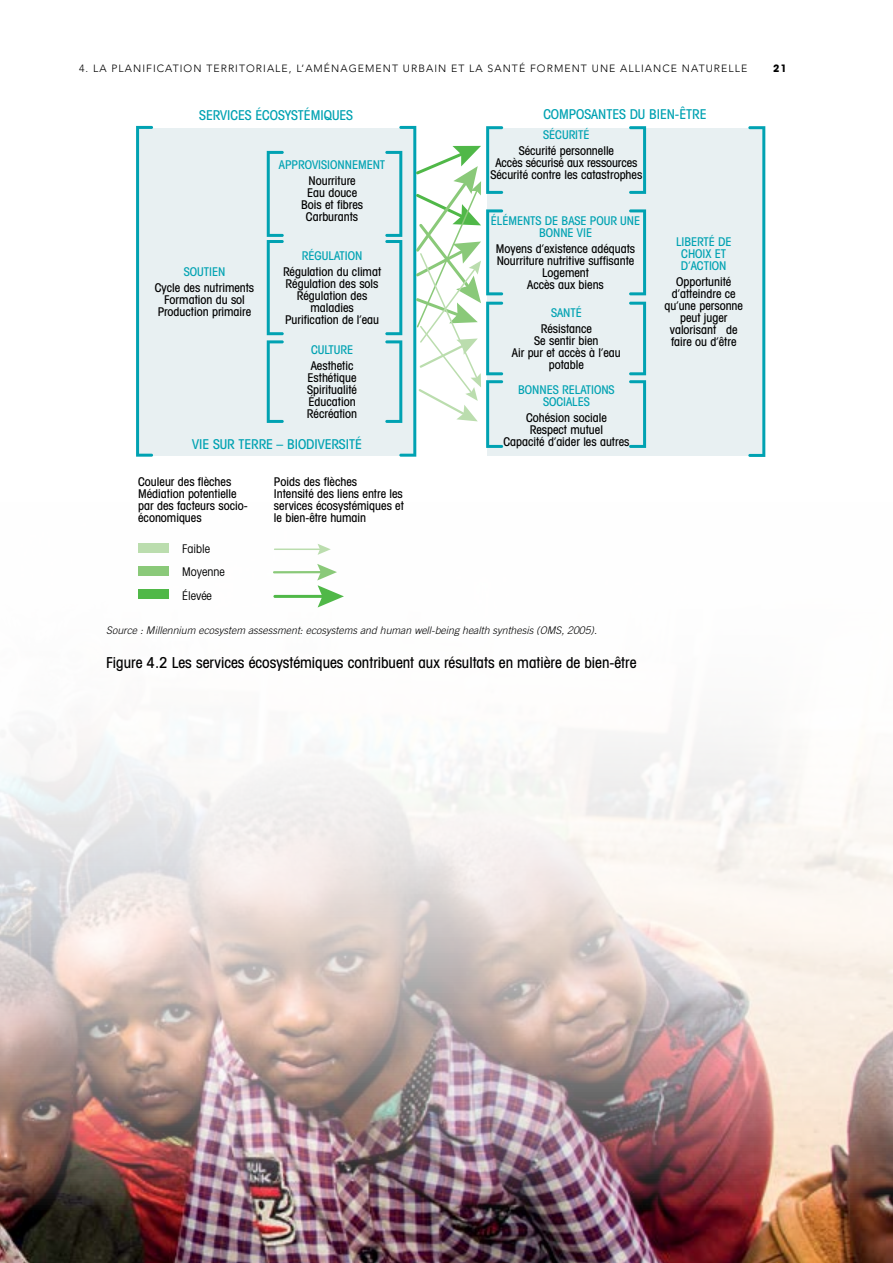
<style>
.page{position:relative;width:893px;height:1263px;background:#fff}
.page>*{position:absolute;margin:0;border:0;box-sizing:border-box;transform-origin:0 0}
.t1{font:500 condensed 15px "Avant Garde IT Cby BT";color:#000}
.t2{font:500 condensed 13.5px "Avant Garde IT Cby BT";color:#00a2b2}
.t3{font:500 condensed 12px/12px "Avant Garde IT Cby BT";color:#000;text-align:center}
.t4{font:500 condensed 12px/12px "Avant Garde IT Cby BT";color:#00a2b2;text-align:center}
.t5{font:condensed 12px "Avant Garde";color:#000}
.t6{font:italic 300 10.5px "Trade Gothic";color:#000}
.t7{font:300 10.5px "Avenir";letter-spacing:.1em;color:#000}
.t8{font:700 10.5px "Avant Garde IT Cby BT";color:#000}
</style>
<div class="page">
<img style="left:0;top:1210px;width:893px;height:53px">
<img style="left:0;top:554px;width:893px;height:656px">
<div style="left:138px;top:543px;width:31px;height:10px;background:#bbddae"></div>
<div style="left:138px;top:566px;width:31px;height:10px;background:#8ac979"></div>
<div style="left:138px;top:590px;width:31px;height:9px;background:#50b848"></div>
<hr style="left:273px;top:595px;width:55px;height:3px;background:#50b848">
<hr style="left:273px;top:571px;width:50px;height:2px;background:#8ac979">
<svg style="left:317px;top:564px;width:27px;height:43px"></svg>
<hr style="left:274px;top:548px;width:49px;height:2px;background:#bbddae">
<svg style="left:318px;top:544px;width:13px;height:11px"></svg>
<div style="left:139px;top:128px;width:276px;height:327px;background:#e8f0f2"></div>
<svg style="left:267px;top:151px;width:17px;height:272px"></svg>
<svg style="left:136px;top:126px;width:17px;height:331px"></svg>
<div style="left:488px;top:128px;width:276px;height:327px;background:#e8f0f2"></div>
<svg style="left:629px;top:126px;width:17px;height:68px"></svg>
<svg style="left:629px;top:209px;width:17px;height:86px"></svg>
<svg style="left:629px;top:302px;width:17px;height:146px"></svg>
<svg style="left:748px;top:126px;width:17px;height:331px"></svg>
<svg style="left:385px;top:126px;width:118px;height:331px"></svg>
<p class="t7" style="left:79px;top:62px;width:670px">4. LA PLANIFICATION TERRITORIALE, L’AMÉNAGEMENT URBAIN ET LA SANTÉ FORMENT UNE ALLIANCE NATURELLE</p>
<p class="t8" style="left:773px;top:62px;width:15px">21</p>
<p class="t2" style="left:199px;top:107px;width:155px">SERVICES ÉCOSYSTÉMIQUES</p>
<p class="t2" style="left:543px;top:106px;width:165px">COMPOSANTES DU BIEN-ÊTRE</p>
<p class="t4" style="left:184px;top:265px;width:43px">SOUTIEN</p>
<p class="t3" style="left:155px;top:282px;width:101px">Cycle des nutriments<br>Formation du sol<br>Production primaire</p>
<p class="t4" style="left:279px;top:159px;width:108px">APPROVISIONNEMENT</p>
<p class="t3" style="left:301px;top:175px;width:64px">Nourriture<br>Eau douce<br>Bois et fibres<br>Carburants</p>
<p class="t4" style="left:302px;top:250px;width:62px">RÉGULATION</p>
<p class="t3" style="left:283px;top:266px;width:100px">Régulation du climat<br>Régulation des sols<br>Régulation des maladies<br>Purification de l’eau</p>
<p class="t4" style="left:311px;top:344px;width:44px">CULTURE</p>
<p class="t3" style="left:307px;top:360px;width:52px">Aesthetic<br>Esthétique<br>Spiritualité<br>Éducation<br>Récréation</p>
<p class="t2" style="left:192px;top:436px;width:171px">VIE SUR TERRE – BIODIVERSITÉ</p>
<p class="t3" style="left:138px;top:476px;width:111px;text-align:left">Couleur des flèches<br>Médiation potentielle par des facteurs socio&shy;économiques</p>
<p class="t5" style="left:182px;top:541px;width:29px">Faible</p>
<p class="t5" style="left:182px;top:564px;width:44px">Moyenne</p>
<p class="t5" style="left:182px;top:588px;width:31px">Élevée</p>
<p class="t3" style="left:274px;top:476px;width:131px;text-align:left">Poids des flèches<br>Intensité des liens entre les services écosystémiques et le bien-être humain</p>
<p class="t4" style="left:543px;top:128px;width:48px">SÉCURITÉ</p>
<p class="t3" style="left:490px;top:145px;width:153px">Sécurité personnelle<br>Accès sécurisé aux ressources<br>Sécurité contre les catastrophes</p>
<p class="t4" style="left:491px;top:214px;width:151px">ÉLÉMENTS DE BASE POUR UNE<br>BONNE VIE</p>
<p class="t3" style="left:496px;top:243px;width:141px">Moyens d’existence adéquats<br>Nourriture nutritive suffisante<br>Logement<br>Accès aux biens</p>
<p class="t4" style="left:551px;top:306px;width:32px">SANTÉ</p>
<p class="t3" style="left:512px;top:323px;width:110px">Résistance<br>Se sentir bien<br>Air pur et accès à l’eau potable</p>
<p class="t4" style="left:518px;top:383px;width:98px">BONNES RELATIONS<br>SOCIALES</p>
<p class="t3" style="left:503px;top:412px;width:128px">Cohésion sociale<br>Respect mutuel<br>Capacité d’aider les autres</p>
<p class="t6" style="left:106px;top:624px;width:492px">Source : Millennium ecosystem assessment: ecosystems and human well-being health synthesis (OMS, 2005).</p>
<p class="t1" style="left:106px;top:653px;width:532px">Figure 4.2 Les services écosystémiques contribuent aux résultats en matière de bien-être</p>
<p class="t4" style="left:676px;top:235px;width:57px">LIBERTÉ DE<br>CHOIX ET<br>D’ACTION</p>
<p class="t3" style="left:664px;top:276px;width:80px">Opportunité d’atteindre ce qu’une personne peut juger valorisant de faire ou d’être</p>
</div>
